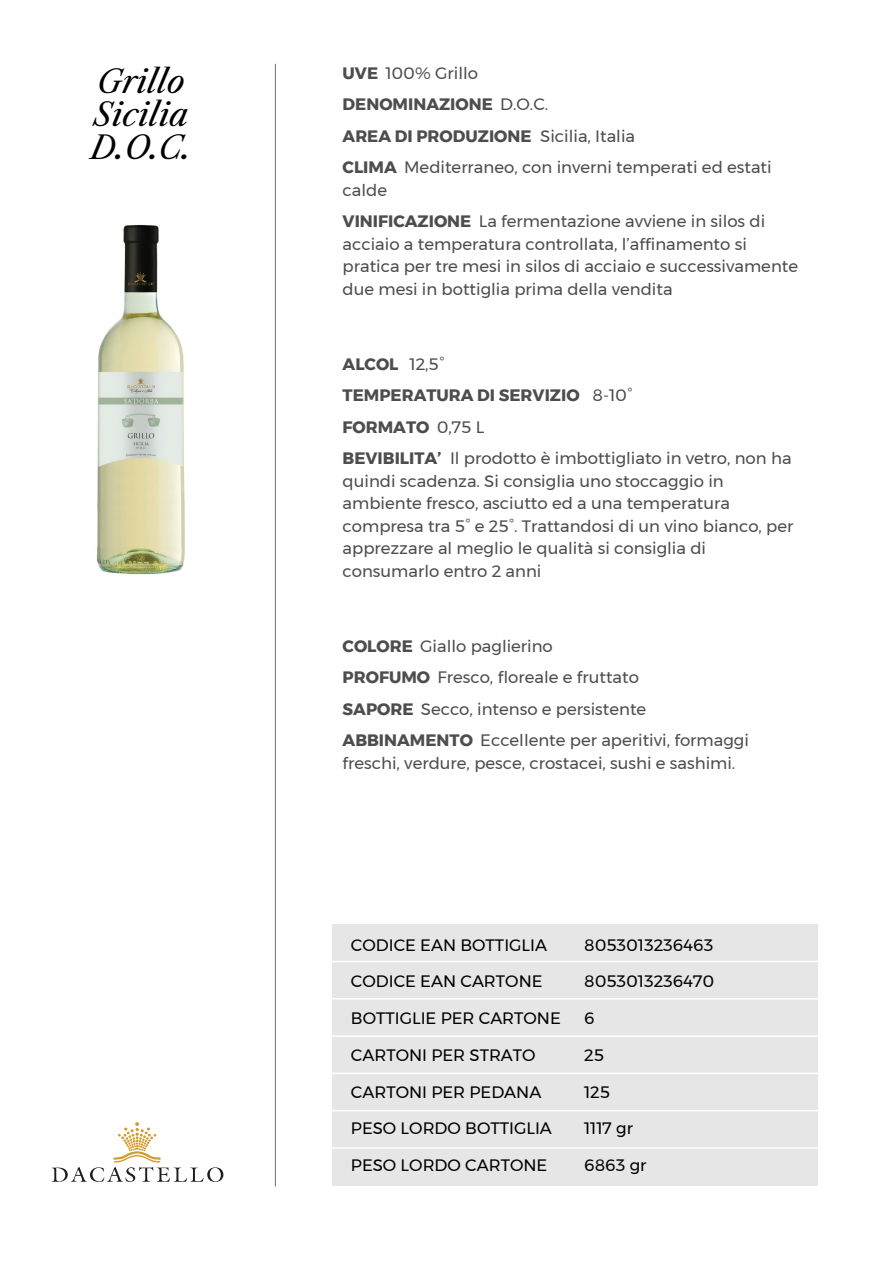
<style>
.page{position:relative;width:893px;height:1263px;background:#fff}
.page>*{position:absolute;margin:0;border:0;box-sizing:border-box;transform-origin:0 0}
.t1{font:italic 31.5px/33px "Libre Caslon Text";color:#000}
.t2{font:16.5px/31.5px "Montserrat";color:#4d4d4d}
.t3{font:16.5px "Montserrat";color:#000}
.s1{font-weight:700}
</style>
<div class="page">
<div style="left:332px;top:925px;width:485px;height:261px;background:#e6e6e6"></div>
<hr style="left:275px;top:64px;width:1px;height:1122px;background:#6e6e6e">
<svg style="left:52px;top:1122px;width:171px;height:60px"></svg>
<hr style="left:329px;top:961px;width:494px;height:1px;background:#fff">
<hr style="left:329px;top:998px;width:494px;height:1px;background:#fff">
<hr style="left:329px;top:1035px;width:494px;height:2px;background:#fff">
<hr style="left:329px;top:1072px;width:494px;height:2px;background:#fff">
<hr style="left:329px;top:1110px;width:494px;height:1px;background:#fff">
<hr style="left:329px;top:1147px;width:494px;height:2px;background:#fff">
<img style="left:96px;top:225px;width:89px;height:350px">
<h1 class="t1" style="left:91px;top:65px;width:102px">Grillo<br>Sicilia<br>D.O.C.</h1>
<p class="t2" style="left:343px;top:57px;width:431px"><span class="s1">UVE</span> 100% Grillo<br><span class="s1">DENOMINAZIONE</span> D.O.C.<br><span class="s1">AREA DI PRODUZIONE</span> Sicilia, Italia<br><span class="s1">CLIMA</span> Mediterraneo, con inverni temperati ed estati</p>
<p class="t2" style="left:343px;top:174px;width:424px">calde<br><span class="s1">VINIFICAZIONE</span> La fermentazione avviene in silos di</p>
<p class="t2" style="left:343px;top:233px;width:457px;line-height:22.5px">acciaio a temperatura controllata, l’affinamento si pratica per tre mesi in silos di acciaio e successivamente due mesi in bottiglia prima della vendita</p>
<p class="t2" style="left:343px;top:348px;width:451px"><span class="s1">ALCOL</span> 12,5°<br><span class="s1">TEMPERATURA DI SERVIZIO</span> 8-10°<br><span class="s1">FORMATO</span> 0,75 L<br><span class="s1">BEVIBILITA’</span> Il prodotto è imbottigliato in vetro, non ha</p>
<p class="t2" style="left:343px;top:469px;width:452px;line-height:22.5px">quindi scadenza. Si consiglia uno stoccaggio in ambiente fresco, asciutto ed a una temperatura compresa tra 5° e 25°. Trattandosi di un vino bianco, per apprezzare al meglio le qualità si consiglia di consumarlo entro 2 anni</p>
<p class="t2" style="left:343px;top:630px;width:408px"><span class="s1">COLORE</span> Giallo paglierino<br><span class="s1">PROFUMO</span> Fresco, floreale e fruttato<br><span class="s1">SAPORE</span> Secco, intenso e persistente <span class="s1">ABBINAMENTO</span> Eccellente per aperitivi, formaggi</p>
<p class="t2" style="left:343px;top:747px;width:394px">freschi, verdure, pesce, crostacei, sushi e sashimi.</p>
<p class="t3" style="left:351px;top:932px;width:198px">CODICE EAN BOTTIGLIA</p>
<p class="t3" style="left:584px;top:932px;width:131px">8053013236463</p>
<p class="t3" style="left:351px;top:969px;width:193px">CODICE EAN CARTONE</p>
<p class="t3" style="left:584px;top:969px;width:132px">8053013236470</p>
<p class="t3" style="left:351px;top:1006px;width:211px">BOTTIGLIE PER CARTONE</p>
<p class="t3" style="left:584px;top:1006px;width:12px">6</p>
<p class="t3" style="left:351px;top:1042px;width:186px">CARTONI PER STRATO</p>
<p class="t3" style="left:584px;top:1042px;width:21px">25</p>
<p class="t3" style="left:351px;top:1079px;width:192px">CARTONI PER PEDANA</p>
<p class="t3" style="left:584px;top:1079px;width:27px">125</p>
<p class="t3" style="left:351px;top:1116px;width:202px">PESO LORDO BOTTIGLIA</p>
<p class="t3" style="left:584px;top:1116px;width:50px">1117 gr</p>
<p class="t3" style="left:351px;top:1153px;width:198px">PESO LORDO CARTONE</p>
<p class="t3" style="left:584px;top:1153px;width:64px">6863 gr</p>
</div>
